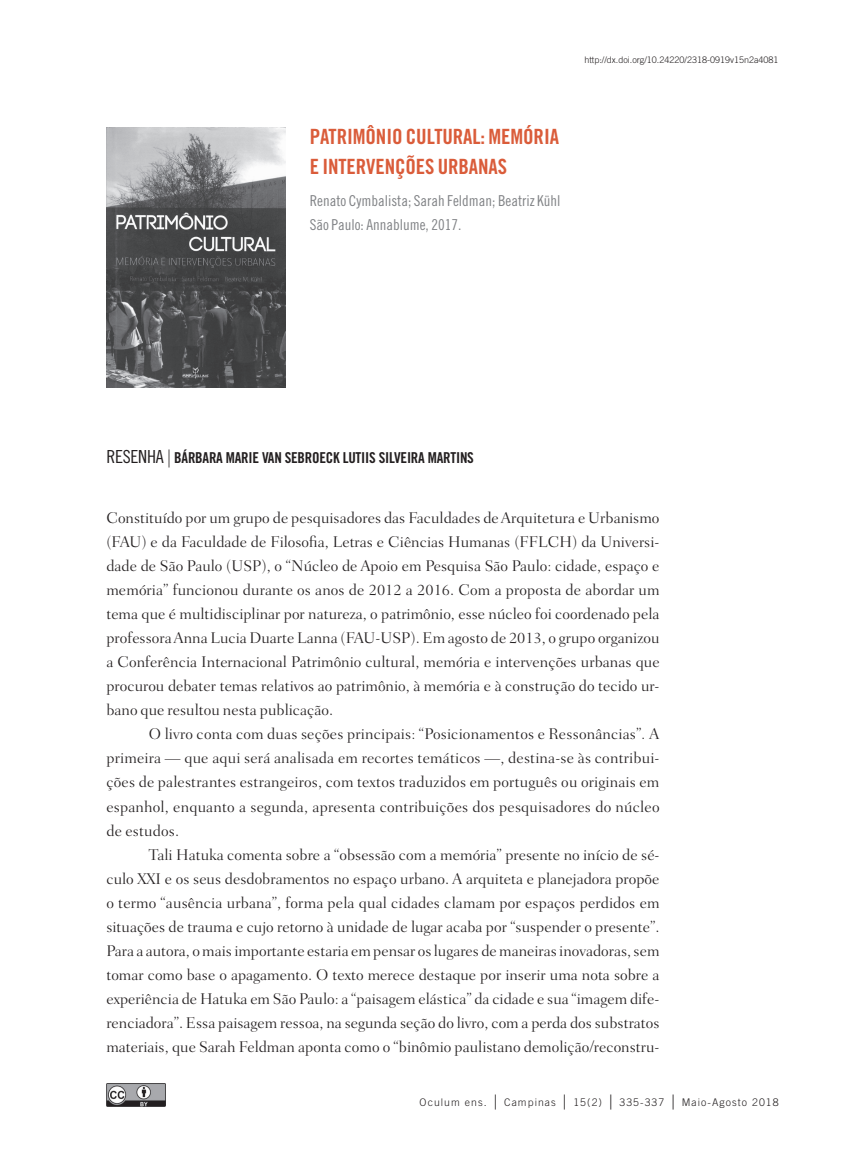
<style>
.page{position:relative;width:851px;height:1149px;background:#fff}
.page>*{position:absolute;margin:0;border:0;box-sizing:border-box;transform-origin:0 0}
.t1{font:21px/30px "Trade Gothic Bold Cond Twenty";letter-spacing:-.005em;color:#da5c3a}
.t2{font:300 15.75px/24px "Fairfield LH";color:#231f20;text-align:justify}
.t3{font:15px/24px "Trade Gothic Cond Eighteen";color:#808285}
.t4{font:15px "Trade Gothic Bold Cond Twenty";letter-spacing:-.015em;color:#231f20}
.t5{font:300 10.5px "Trade Gothic";letter-spacing:.1em;color:#231f20}
.t6{font:300 9px "Trade Gothic";color:#231f20}
.s1{font-family:"Trade Gothic Cond Eighteen";font-size:18px}
.s2{font-family:"Fairfield LH";font-weight:300;font-size:18px}
.s3{font-style:italic}
.s4{font-family:"Apple Garamond";font-size:15px}
</style>
<div class="page">
<img style="left:106px;top:1083px;width:59px;height:23px">
<img style="left:106px;top:128px;width:179px;height:259px">
<h1 class="t1" style="left:310px;top:121px;width:251px">PATRIMÔNIO CULTURAL: MEMÓRIA<br>E INTERVENÇÕES URBANAS</h1>
<p class="t3" style="left:310px;top:189px;width:252px">Renato Cymbalista; Sarah Feldman; Beatriz Kühl<br>São Paulo: Annablume, 2017.</p>
<p class="t6" style="left:584px;top:54px;width:196px">http://dx.doi.org/10.24220/2318-0919v15n2a4081</p>
<p class="t4" style="left:106px;top:448px;width:369px"><span class="s1">RESENHA</span> <span class="s2">|</span> BÁRBARA MARIE VAN SEBROECK LUTIIS SILVEIRA MARTINS</p>
<p class="t2" style="left:106px;top:506px;width:554px">Constituído por um grupo de pesquisadores das Faculdades de Arquitetura e Urbanismo (FAU) e da Faculdade de Filosofia, Letras e Ciências Humanas (FFLCH) da Universi‑ dade de São Paulo (USP), o “Núcleo de Apoio em Pesquisa São Paulo: cidade, espaço e memória” funcionou durante os anos de 2012 a 2016. Com a proposta de abordar um tema que é multidisciplinar por natureza, o patrimônio, esse núcleo foi coordenado pela professora Anna Lucia Duarte Lanna (FAU‑USP). Em agosto de 2013, o grupo organizou a Conferência Internacional Patrimônio cultural, memória e intervenções urbanas que procurou debater temas relativos ao patrimônio, à memória e à construção do tecido ur‑ bano que resultou nesta publicação.</p>
<p class="t2" style="left:106px;top:722px;width:554px;text-indent:43px">O livro conta com duas seções principais: “Posicionamentos e Ressonâncias”<span class="s3">.</span> A primeira — que aqui será analisada em recortes temáticos —, destina‑se às contribui‑ ções de palestrantes estrangeiros, com textos traduzidos em português ou originais em espanhol, enquanto a segunda, apresenta contribuições dos pesquisadores do núcleo de estudos.</p>
<p class="t2" style="left:106px;top:842px;width:554px;text-indent:43px">Tali Hatuka comenta sobre a “obsessão com a memória” presente no início de sé‑ culo XXI e os seus desdobramentos no espaço urbano. A arquiteta e planejadora propõe o termo “ausência urbana”, forma pela qual cidades clamam por espaços perdidos em situações de trauma e cujo retorno à unidade de lugar acaba por “suspender o presente”.<br>Para a autora, o mais importante estaria em pensar os lugares de maneiras inovadoras, sem tomar como base o apagamento. O texto merece destaque por inserir uma nota sobre a experiência de Hatuka em São Paulo: a “paisagem elástica” da cidade e sua “imagem dife‑ renciadora”. Essa paisagem ressoa, na segunda seção do livro, com a perda dos substratos materiais, que Sarah Feldman aponta como o “binômio paulistano demolição/reconstru‑</p>
<p class="t5" style="left:419px;top:1095px;width:360px">Oculum ens. <span class="s4">|</span> Campinas <span class="s4">|</span> 15(2) <span class="s4">|</span> 335-337 <span class="s4">|</span> Maio-Agosto 2018</p>
</div>
